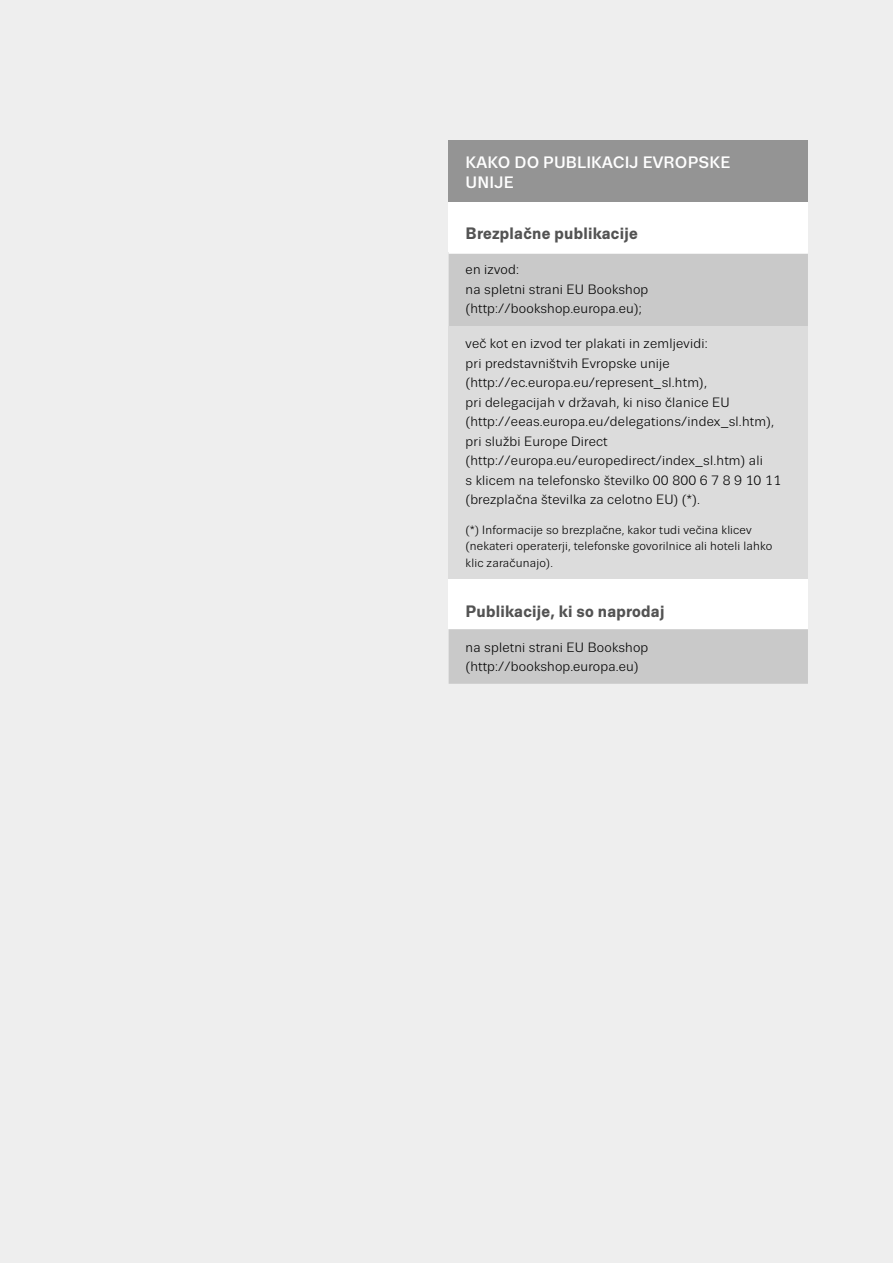
<style>
.page{position:relative;width:893px;height:1263px;background:#eee}
.page>*{position:absolute;margin:0;border:0;box-sizing:border-box;transform-origin:0 0}
.t1{font:700 16.5px "Trivia Sans";letter-spacing:.015em;color:#535353}
.t2{font:500 16.5px/19.5px "Trivia Sans";letter-spacing:.01em;color:#fff}
.t3{font:13.5px/19.5px "Trivia Sans";letter-spacing:.015em;color:#000}
.t4{font:12px/16.5px "Trivia Sans";letter-spacing:.015em;color:#000}
</style>
<div class="page">
<div style="left:449px;top:140px;width:359px;height:62px;background:#949494"></div>
<div style="left:449px;top:202px;width:359px;height:50px;background:#fff"></div>
<div style="left:449px;top:254px;width:359px;height:430px;background:#c9c9c9"></div>
<div style="left:449px;top:326px;width:359px;height:253px;background:#dcdcdc"></div>
<div style="left:449px;top:579px;width:359px;height:50px;background:#fff"></div>
<hr style="left:449px;top:251px;width:359px;height:3px;background:#fff">
<p class="t2" style="left:466px;top:153px;width:266px">KAKO DO PUBLIKACIJ EVROPSKE<br>UNIJE</p>
<p class="t1" style="left:466px;top:225px;width:174px">Brezplačne publikacije</p>
<p class="t3" style="left:466px;top:260px;width:184px">en izvod:<br>na spletni strani EU Bookshop (http://bookshop.europa.eu);</p>
<p class="t3" style="left:466px;top:334px;width:317px">več kot en izvod ter plakati in zemljevidi:<br>pri predstavništvih Evropske unije (http://ec.europa.eu/represent_sl.htm),<br>pri delegacijah v državah, ki niso članice EU (http://eeas.europa.eu/delegations/index_sl.htm), pri službi Europe Direct (http://europa.eu/europedirect/index_sl.htm) ali<br>s klicem na telefonsko številko 00 800 6 7 8 9 10 11 (brezplačna številka za celotno EU) (*).</p>
<p class="t4" style="left:466px;top:522px;width:308px">(*) Informacije so brezplačne, kakor tudi večina klicev (nekateri operaterji, telefonske govorilnice ali hoteli lahko klic zaračunajo).</p>
<p class="t1" style="left:466px;top:602px;width:200px">Publikacije, ki so naprodaj</p>
<p class="t3" style="left:466px;top:637px;width:184px">na spletni strani EU Bookshop (http://bookshop.europa.eu)</p>
</div>
